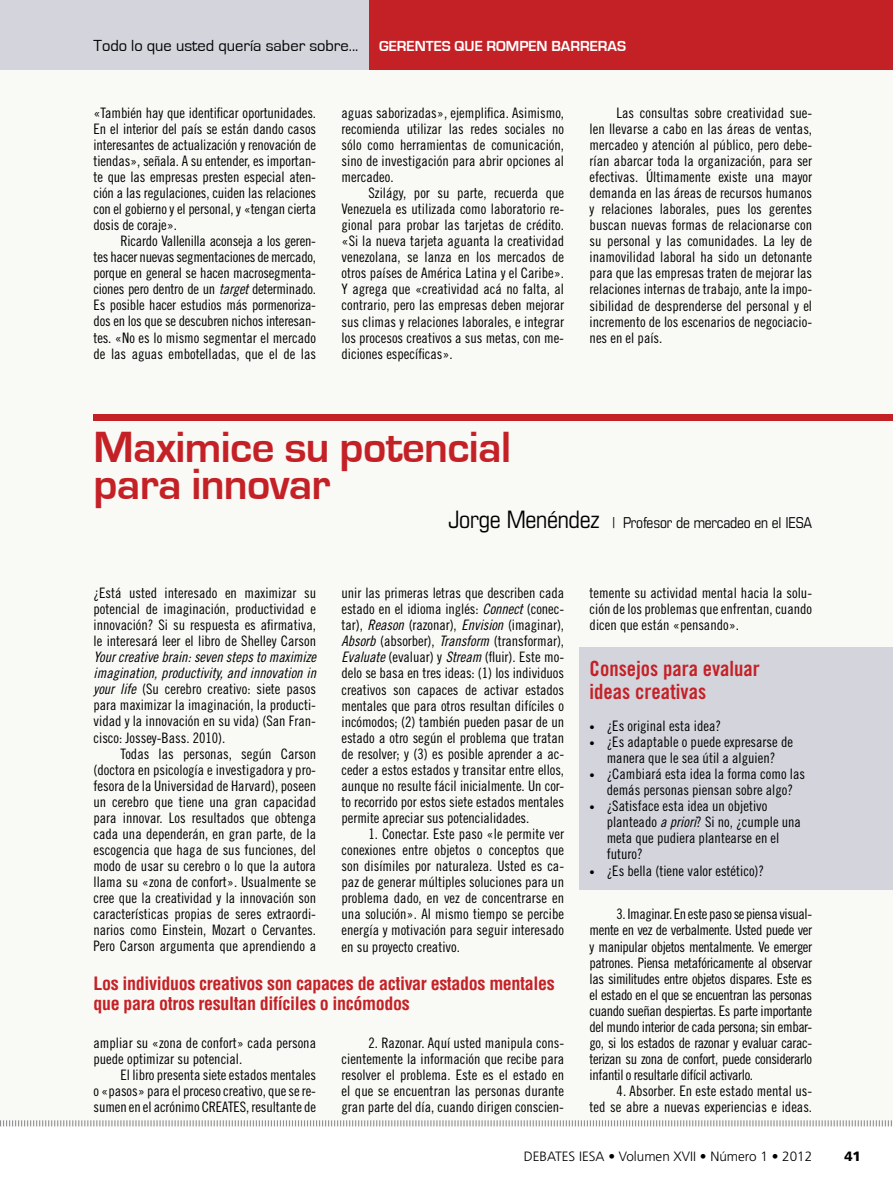
<style>
.page{position:relative;width:893px;height:1191px;background:#fff}
.page>*{position:absolute;margin:0;border:0;box-sizing:border-box;transform-origin:0 0}
.t1{font:700 45px/37.5px "Eurostile";letter-spacing:-.015em;color:#c42126}
.t2{font:21px/22.5px "Trade Gothic Bold Cond Twenty";color:#c42126}
.t3{font:700 condensed 18px/19.5px "Helvetica";letter-spacing:-.02em;color:#c42126}
.t4{font:16.5px "Eurostile";color:#000}
.t5{font:condensed 15px "Eurostile";color:#000}
.t6{font:700 15px "Eurostile";color:#fff}
.t7{font:14.4px/16px "Trade Gothic Cond Eighteen";color:#000;text-align:justify}
.t8{font:14.4px/16px "Trade Gothic Cond Eighteen Obl";color:#000}
.t9{font:300 13.5px "Frutiger";color:#000}
.t10{font:900 13.5px "Frutiger";color:#000}
.s1{font-family:"Trade Gothic Cond Eighteen Obl"}
.s2{font-size:24px}
.s3{font-family:"Trade Gothic Bold Cond Twenty";font-size:10.5px}
</style>
<div class="page">
<div style="left:0;top:0;width:893px;height:1126px;background:#f9f9f6"></div>
<div style="left:0;top:0;width:893px;height:69px;background:#d3d4dc"></div>
<div style="left:369px;top:0;width:524px;height:69px;background:#c42126"></div>
<svg style="left:0;top:1120px;width:892px;height:7px"></svg>
<div style="left:579px;top:647px;width:314px;height:242px;background:#d3d4dc"></div>
<div style="left:94px;top:414px;width:799px;height:6px;background:#c42126"></div>
<p class="t4" style="left:94px;top:37px;width:266px">Todo lo que usted quería saber sobre...</p>
<p class="t6" style="left:379px;top:38px;width:248px">Gerentes que rompen barreras</p>
<p class="t7" style="left:94px;top:104px;width:224px">«También hay que identificar oportunidades.<br>En el interior del país se están dando casos interesantes de actualización y renovación de tiendas», señala. A su entender, es importan&shy;te que las empresas presten especial aten&shy;ción a las regulaciones, cuiden las relaciones con el gobierno y el personal, y «tengan cierta dosis de coraje».</p>
<p class="t7" style="left:94px;top:233px;width:224px;text-indent:27px">Ricardo Vallenilla aconseja a los geren&shy;tes hacer nuevas segmentaciones de mercado, porque en general se hacen macrosegmenta&shy;ciones pero dentro de un <span class="s1">target</span> determinado.<br>Es posible hacer estudios más pormenoriza&shy;dos en los que se descubren nichos interesan&shy;tes. «No es lo mismo segmentar el mercado de las aguas embotelladas, que el de las</p>
<p class="t7" style="left:342px;top:104px;width:224px">aguas saborizadas», ejemplifica. Asimismo, recomienda utilizar las redes sociales no sólo como herramientas de comunicación, sino de investigación para abrir opciones al mercadeo.</p>
<p class="t7" style="left:342px;top:185px;width:224px;text-indent:27px">Szilágy, por su parte, recuerda que Venezuela es utilizada como laboratorio re&shy;gional para probar las tarjetas de crédito. «Si la nueva tarjeta aguanta la creatividad venezolana, se lanza en los mercados de otros países de América Latina y el Caribe».<br>Y agrega que «creatividad acá no falta, al contrario, pero las empresas deben mejorar sus climas y relaciones laborales, e integrar los procesos creativos a sus metas, con me&shy;diciones específicas».</p>
<p class="t7" style="left:590px;top:104px;width:224px;text-indent:27px">Las consultas sobre creatividad sue&shy;len llevarse a cabo en las áreas de ventas, mercadeo y atención al público, pero debe&shy;rían abarcar toda la organización, para ser efectivas. Últimamente existe una mayor demanda en las áreas de recursos humanos y relaciones laborales, pues los gerentes buscan nuevas formas de relacionarse con su personal y las comunidades. La ley de inamovilidad laboral ha sido un detonante para que las empresas traten de mejorar las relaciones internas de trabajo, ante la impo&shy;sibilidad de desprenderse del personal y el incremento de los escenarios de negociacio&shy;nes en el país.</p>
<h1 class="t1" style="left:94px;top:429px;width:419px">Maximice su potencial para innovar</h1>
<p class="t5" style="left:448px;top:513px;width:345px"><span class="s2">Jorge Menéndez</span> | Profesor de mercadeo en el IESA</p>
<p class="t7" style="left:94px;top:584px;width:224px">¿Está usted interesado en maximizar su potencial de imaginación, productividad e innovación? Si su respuesta es afirmativa, le interesará leer el libro de Shelley Carson</p>
<p class="t8" style="left:94px;top:649px;width:224px">Your creative brain: seven steps to maximize imagination, productivity, and innovation in</p>
<p class="t7" style="left:94px;top:681px;width:224px"><span class="s1">your life</span> (Su cerebro creativo: siete pasos para maximizar la imaginación, la producti&shy;vidad y la innovación en su vida) (San Fran&shy;cisco: Jossey-Bass. 2010).</p>
<p class="t7" style="left:94px;top:745px;width:224px;text-indent:27px">Todas las personas, según Carson (doctora en psicología e investigadora y pro&shy;fesora de la Universidad de Harvard), poseen un cerebro que tiene una gran capacidad para innovar. Los resultados que obtenga cada una dependerán, en gran parte, de la escogencia que haga de sus funciones, del modo de usar su cerebro o lo que la autora llama su «zona de confort». Usualmente se cree que la creatividad y la innovación son características propias de seres extraordi&shy;narios como Einstein, Mozart o Cervantes.<br>Pero Carson argumenta que aprendiendo a</p>
<p class="t7" style="left:342px;top:585px;width:224px">unir las primeras letras que describen cada estado en el idioma inglés: <span class="s1">Connect</span> (conec&shy;tar), <span class="s1">Reason</span> (razonar), <span class="s1">Envision</span> (imaginar), <span class="s1">Absorb</span> (absorber), <span class="s1">Transform</span> (transformar), <span class="s1">Evaluate</span> (evaluar) y <span class="s1">Stream</span> (fluir). Este mo&shy;delo se basa en tres ideas: (1) los individuos creativos son capaces de activar estados mentales que para otros resultan difíciles o incómodos; (2) también pueden pasar de un estado a otro según el problema que tratan de resolver; y (3) es posible aprender a ac&shy;ceder a estos estados y transitar entre ellos, aunque no resulte fácil inicialmente. Un cor&shy;to recorrido por estos siete estados mentales permite apreciar sus potencialidades.</p>
<p class="t7" style="left:342px;top:825px;width:224px;text-indent:27px">1. Conectar. Este paso «le permite ver conexiones entre objetos o conceptos que son disímiles por naturaleza. Usted es ca&shy;paz de generar múltiples soluciones para un problema dado, en vez de concentrarse en una solución». Al mismo tiempo se percibe energía y motivación para seguir interesado en su proyecto creativo.</p>
<p class="t3" style="left:94px;top:973px;width:463px">Los individuos creativos son capaces de activar estados mentales que para otros resultan difíciles o incómodos</p>
<p class="t7" style="left:94px;top:1034px;width:224px">ampliar su «zona de confort» cada persona puede optimizar su potencial.</p>
<p class="t7" style="left:94px;top:1066px;width:224px;text-indent:27px">El libro presenta siete estados mentales o «pasos» para el proceso creativo, que se re&shy;sumen en el acrónimo CREATES, resultante de</p>
<p class="t7" style="left:342px;top:1034px;width:224px;text-indent:27px">2. Razonar. Aquí usted manipula cons&shy;cientemente la información que recibe para resolver el problema. Este es el estado en el que se encuentran las personas durante gran parte del día, cuando dirigen conscien-</p>
<p class="t7" style="left:590px;top:585px;width:224px">temente su actividad mental hacia la solu&shy;ción de los problemas que enfrentan, cuando dicen que están «pensando».</p>
<h2 class="t2" style="left:590px;top:657px;width:172px">Consejos para evaluar ideas creativas</h2>
<p class="t7" style="left:590px;top:717px;width:133px"><span class="s3">•</span> ¿Es original esta idea?</p>
<p class="t7" style="left:590px;top:733px;width:205px;text-align:center"><span class="s3">•</span> ¿Es adaptable o puede expresarse de manera que le sea útil a alguien?</p>
<p class="t7" style="left:590px;top:766px;width:217px;text-align:center"><span class="s3">•</span> ¿Cambiará esta idea la forma como las demás personas piensan sobre algo?</p>
<p class="t7" style="left:607px;top:798px;width:196px;text-align:left;text-indent:-17px"><span class="s3">•</span> ¿Satisface esta idea un objetivo planteado <span class="s1">a priori</span>? Si no, ¿cumple una meta que pudiera plantearse en el futuro?</p>
<p class="t7" style="left:590px;top:862px;width:176px"><span class="s3">•</span> ¿Es bella (tiene valor estético)?</p>
<p class="t7" style="left:590px;top:906px;width:224px;text-indent:27px">3. Imaginar. En este paso se piensa visual&shy;mente en vez de verbalmente. Usted puede ver y manipular objetos mentalmente. Ve emerger patrones. Piensa metafóricamente al observar las similitudes entre objetos dispares. Este es el estado en el que se encuentran las personas cuando sueñan despiertas. Es parte importante del mundo interior de cada persona; sin embar&shy;go, si los estados de razonar y evaluar carac&shy;terizan su zona de confort, puede considerarlo infantil o resultarle difícil activarlo.</p>
<p class="t7" style="left:590px;top:1082px;width:224px;text-align:right">4. Absorber. En este estado mental us-<br>ted se abre a nuevas experiencias e ideas.</p>
<p class="t9" style="left:524px;top:1148px;width:290px">DEBATES IESA • Volumen XVII • Número 1 • 2012</p>
<p class="t10" style="left:844px;top:1148px;width:18px">41</p>
</div>
